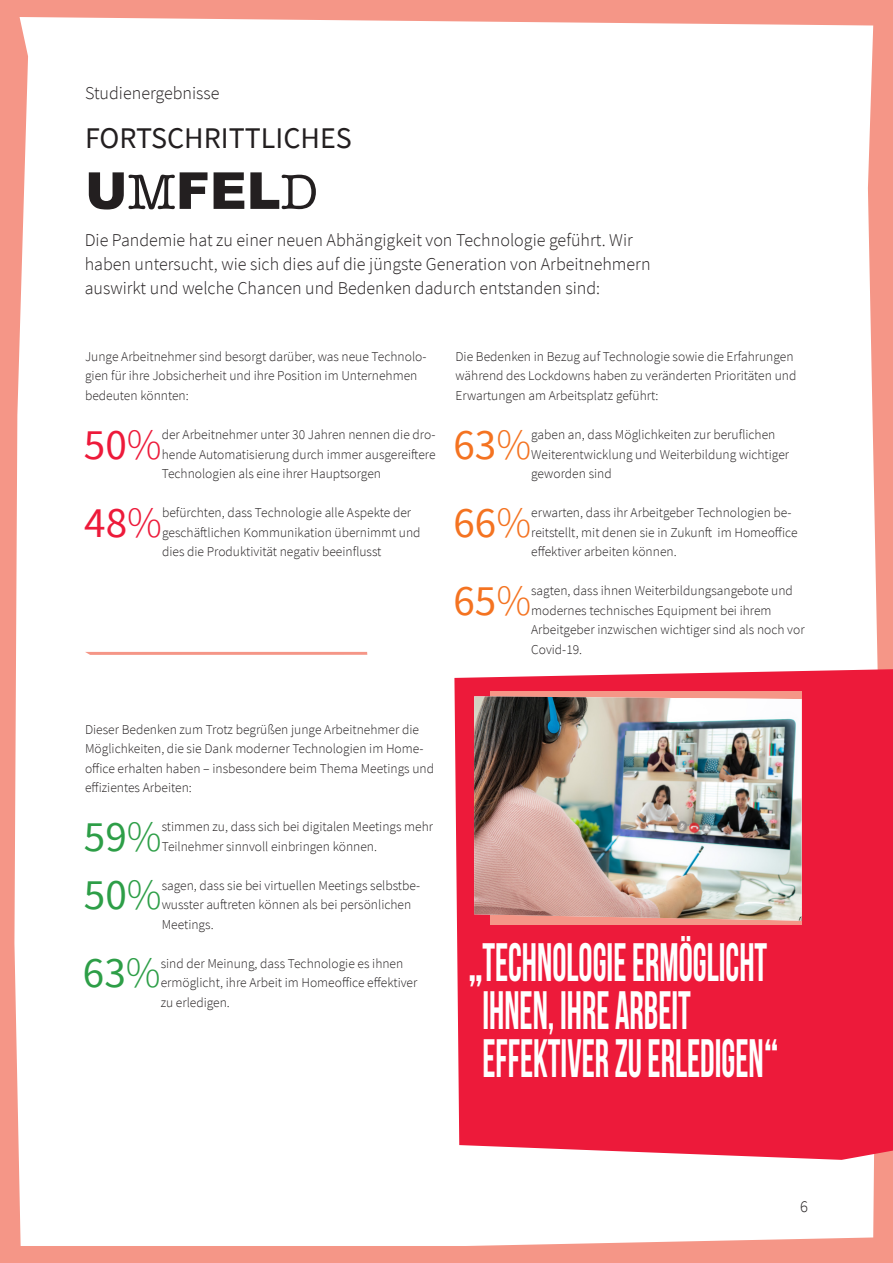
<style>
.page{position:relative;width:893px;height:1263px;background:#f59687}
.page>*{position:absolute;margin:0;border:0;box-sizing:border-box;transform-origin:0 0}
.Pull_quote{font:700 54px/48px "Bebas Neue";color:#fff;scale:.84 1}
.t1{font:900 51px "Arial";color:#231f20}
.Stats_NEU{font:43.2px "Source Sans Pro";color:#2d9e47}
.Stats_NEU-2{font:43.2px "Source Sans Pro";color:#f47321}
.Stats_NEU-3{font:43.2px "Source Sans Pro";color:#ed1a3a}
.t2{font:30px "Source Sans Pro";color:#231f20}
.lead_in_NEU{font:300 18px/24px "Source Sans Pro";color:#231f20}
.t3{font:300 16.5px "Source Sans Pro";color:#231f20}
.Stats_NEU-4{font:300 13.5px/19.5px "Source Sans Pro";color:#231f20}
.Body_Copy_NEU{font:300 13.5px/19.5px "Source Sans Pro";color:#231f20}
.s1{font-family:"American Typewriter";font-weight:400}
.s2{font-weight:300}
</style>
<div class="page">
<div style="left:14px;top:17px;width:864px;height:1229px;background:#fff"></div>
<div style="left:454px;top:669px;width:439px;height:491px;background:#ed1a3a"></div>
<div style="left:490px;top:691px;width:311px;height:234px;background:#f59687"></div>
<svg style="left:85px;top:652px;width:282px;height:3px"></svg>
<img style="left:474px;top:696px;width:327px;height:225px">
<p class="lead_in_NEU" style="left:85px;top:81px;width:136px">Studienergebnisse</p>
<p class="t2" style="left:85px;top:119px;width:268px">FORTSCHRITTLICHES</p>
<p class="t1" style="left:85px;top:154px;width:234px">U<span class="s1">M</span>FEL<span class="s1">D</span></p>
<p class="lead_in_NEU" style="left:85px;top:228px;width:567px">Die Pandemie hat zu einer neuen Abhängigkeit von Technologie geführt. Wir haben untersucht, wie sich dies auf die jüngste Generation von Arbeitnehmern auswirkt und welche Chancen und Bedenken dadurch entstanden sind:</p>
<p class="Body_Copy_NEU" style="left:85px;top:347px;width:343px">Junge Arbeitnehmer sind besorgt darüber, was neue Technolo&shy;gien für ihre Jobsicherheit und ihre Position im Unternehmen bedeuten könnten:</p>
<p class="Stats_NEU-3" style="left:84px;top:417px;width:79px">50<span class="s2">%</span></p>
<p class="Stats_NEU-4" style="left:162px;top:425px;width:275px;text-align:justify">der Arbeitnehmer unter 30 Jahren nennen die dro&shy;hende Automatisierung durch immer ausgereiftere Technologien als eine ihrer Hauptsorgen</p>
<p class="Stats_NEU-3" style="left:84px;top:495px;width:79px">48<span class="s2">%</span></p>
<p class="Stats_NEU-4" style="left:162px;top:503px;width:260px">befürchten, dass Technologie alle Aspekte der geschäftlichen Kommunikation übernimmt und dies die Produktivität negativ beeinflusst</p>
<p class="Body_Copy_NEU" style="left:455px;top:347px;width:342px">Die Bedenken in Bezug auf Technologie sowie die Erfahrungen während des Lockdowns haben zu veränderten Prioritäten und<br>Erwartungen am Arbeitsplatz geführt:</p>
<p class="Stats_NEU-2" style="left:453px;top:417px;width:79px">63<span class="s2">%</span></p>
<p class="Stats_NEU-4" style="left:531px;top:425px;width:259px">gaben an, dass Möglichkeiten zur beruflichen<br>Weiterentwicklung und Weiterbildung wichtiger geworden sind</p>
<p class="Stats_NEU-2" style="left:453px;top:495px;width:79px">66<span class="s2">%</span></p>
<p class="Stats_NEU-4" style="left:531px;top:503px;width:268px">erwarten, dass ihr Arbeitgeber Technologien be&shy;reitstellt, mit denen sie in Zukunft im Homeoffice effektiver arbeiten können.</p>
<p class="Stats_NEU-2" style="left:453px;top:573px;width:79px">65<span class="s2">%</span></p>
<p class="Stats_NEU-4" style="left:531px;top:581px;width:275px">sagten, dass ihnen Weiterbildungsangebote und modernes technisches Equipment bei ihrem Arbeitgeber inzwischen wichtiger sind als noch vor Covid-19.</p>
<p class="Body_Copy_NEU" style="left:85px;top:719px;width:351px">Dieser Bedenken zum Trotz begrüßen junge Arbeitnehmer die Möglichkeiten, die sie Dank moderner Technologien im Home&shy;office erhalten haben – insbesondere beim Thema Meetings und effizientes Arbeiten:</p>
<p class="Stats_NEU" style="left:84px;top:809px;width:79px">59<span class="s2">%</span></p>
<p class="Stats_NEU-4" style="left:162px;top:817px;width:273px">stimmen zu, dass sich bei digitalen Meetings mehr<br>Teilnehmer sinnvoll einbringen können.</p>
<p class="Stats_NEU" style="left:84px;top:867px;width:79px">50<span class="s2">%</span></p>
<p class="Stats_NEU-4" style="left:162px;top:876px;width:260px">sagen, dass sie bei virtuellen Meetings selbstbe&shy;wusster auftreten können als bei persönlichen<br>Meetings.</p>
<p class="Stats_NEU" style="left:83px;top:945px;width:79px">63<span class="s2">%</span></p>
<p class="Stats_NEU-4" style="left:161px;top:954px;width:258px">sind der Meinung, dass Technologie es ihnen ermöglicht, ihre Arbeit im Homeoffice effektiver zu erledigen.</p>
<p class="Pull_quote" style="left:468px;top:938px;width:371px">„TECHNOLOGIE ERMÖGLICHT<br>IHNEN, IHRE ARBEIT<br>EFFEKTIVER ZU ERLEDIGEN“</p>
<p class="t3" style="left:800px;top:1196px;width:9px">6</p>
</div>
